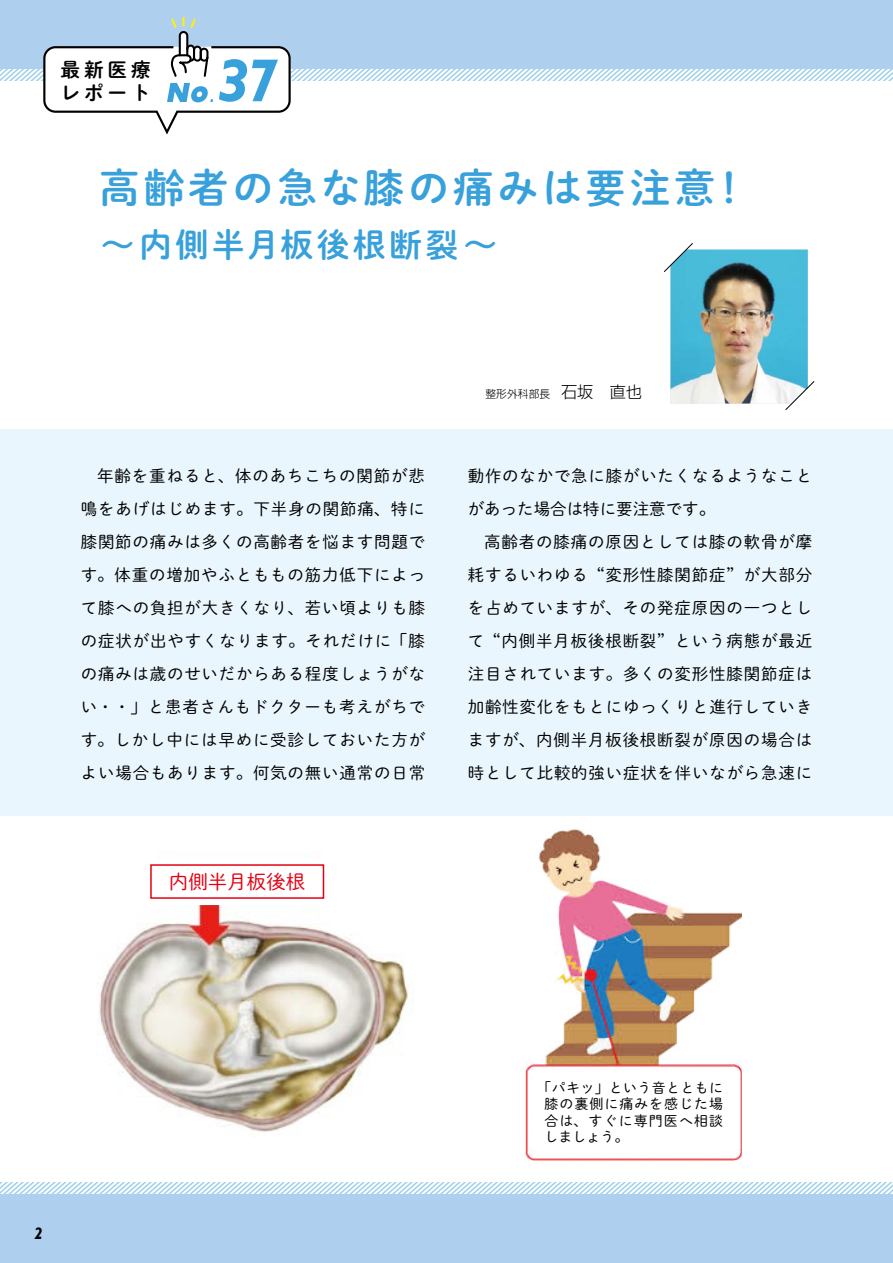
<style>
.page{position:relative;width:893px;height:1263px;background:#aed0ee}
.page>*{position:absolute;margin:0;border:0;box-sizing:border-box;transform-origin:0 0}
.t1{font:italic 700 60.9px "Gill Sans";color:#38a1db}
.t2{font:40.5px "P Shuei M Go Std B";letter-spacing:.1em;color:#38a1db}
.t3{font:33px "P Shuei M Go Std B";letter-spacing:.1em;color:#38a1db}
.t4{font:19.65px/22.8px "P Shuei M Go Std B";letter-spacing:.2em;color:#000}
.t5{font:19.5px "P Shuei M Go Std L";color:#e60012}
.t6{font:16.5px/33px "P Shuei M Go Std L";letter-spacing:.05em;color:#000;text-align:justify}
.t7{font:italic 700 16.5px "Gill Sans";color:#000}
.t8{font:13.95px/16.2px "P Shuei M Go Std L";letter-spacing:.07em;color:#000;text-align:justify}
.t9{font:300 10.8px "Shin Go Pr 6";color:#000}
.s1{font-size:16.2px}
</style>
<div class="page">
<div style="left:0;top:69px;width:893px;height:1124px;background:#fff"></div>
<img style="left:664px;top:243px;width:151px;height:167px">
<svg style="left:0;top:1182px;width:893px;height:12px"></svg>
<svg style="left:0;top:17px;width:893px;height:118px"></svg>
<img style="left:97px;top:857px;width:312px;height:280px">
<div style="left:150px;top:859px;width:177px;height:45px;background:#fff"></div>
<div style="left:150px;top:864px;width:174px;height:35px;border:2px solid #e60012"></div>
<div style="left:0;top:429px;width:893px;height:387px;background:#eaf6fd"></div>
<img style="left:526px;top:829px;width:216px;height:332px">
<div style="left:537px;top:1072px;width:195px;height:77px;background:#fff"></div>
<p class="t4" style="left:61px;top:57px;width:92px">最新医療レポート</p>
<h1 class="t1" style="left:217px;top:45px;width:63px">37</h1>
<h2 class="t2" style="left:99px;top:157px;width:652px">高齢者の急な膝の痛みは要注意！</h2>
<h3 class="t3" style="left:101px;top:220px;width:397px">～内側半月板後根断裂～</h3>
<p class="t9" style="left:485px;top:385px;width:158px">整形外科部長 <span class="s1">石坂　直也</span></p>
<p class="t6" style="left:81px;top:459px;width:346px;text-indent:16px">年齢を重ねると、体のあちこちの関節が悲鳴をあげはじめます。下半身の関節痛、特に膝関節の痛みは多くの高齢者を悩ます問題です。体重の増加やふとももの筋力低下によって膝への負担が大きくなり、若い頃よりも膝の症状が出やすくなります。それだけに「膝の痛みは歳のせいだからある程度しょうがない・・」と患者さんもドクターも考えがちです。しかし中には早めに受診しておいた方がよい場合もあります。何気の無い通常の日常</p>
<p class="t6" style="left:468px;top:459px;width:346px">動作のなかで急に膝がいたくなるようなことがあった場合は特に要注意です。　</p>
<p class="t6" style="left:468px;top:525px;width:346px;text-indent:16px">高齢者の膝痛の原因としては膝の軟骨が摩耗するいわゆる“変形性膝関節症”が大部分を占めていますが、その発症原因の一つとして“内側半月板後根断裂”という病態が最近注目されています。多くの変形性膝関節症は加齢性変化をもとにゆっくりと進行していきますが、内側半月板後根断裂が原因の場合は時として比較的強い症状を伴いながら急速に</p>
<p class="t5" style="left:169px;top:867px;width:138px">内側半月板後根</p>
<p class="t7" style="left:34px;top:1224px;width:10px">2</p>
<p class="t8" style="left:544px;top:1079px;width:180px;text-indent:-7px">「パキッ」という音とともに膝の裏側に痛みを感じた場合は、すぐに専門医へ相談しましょう。</p>
</div>
